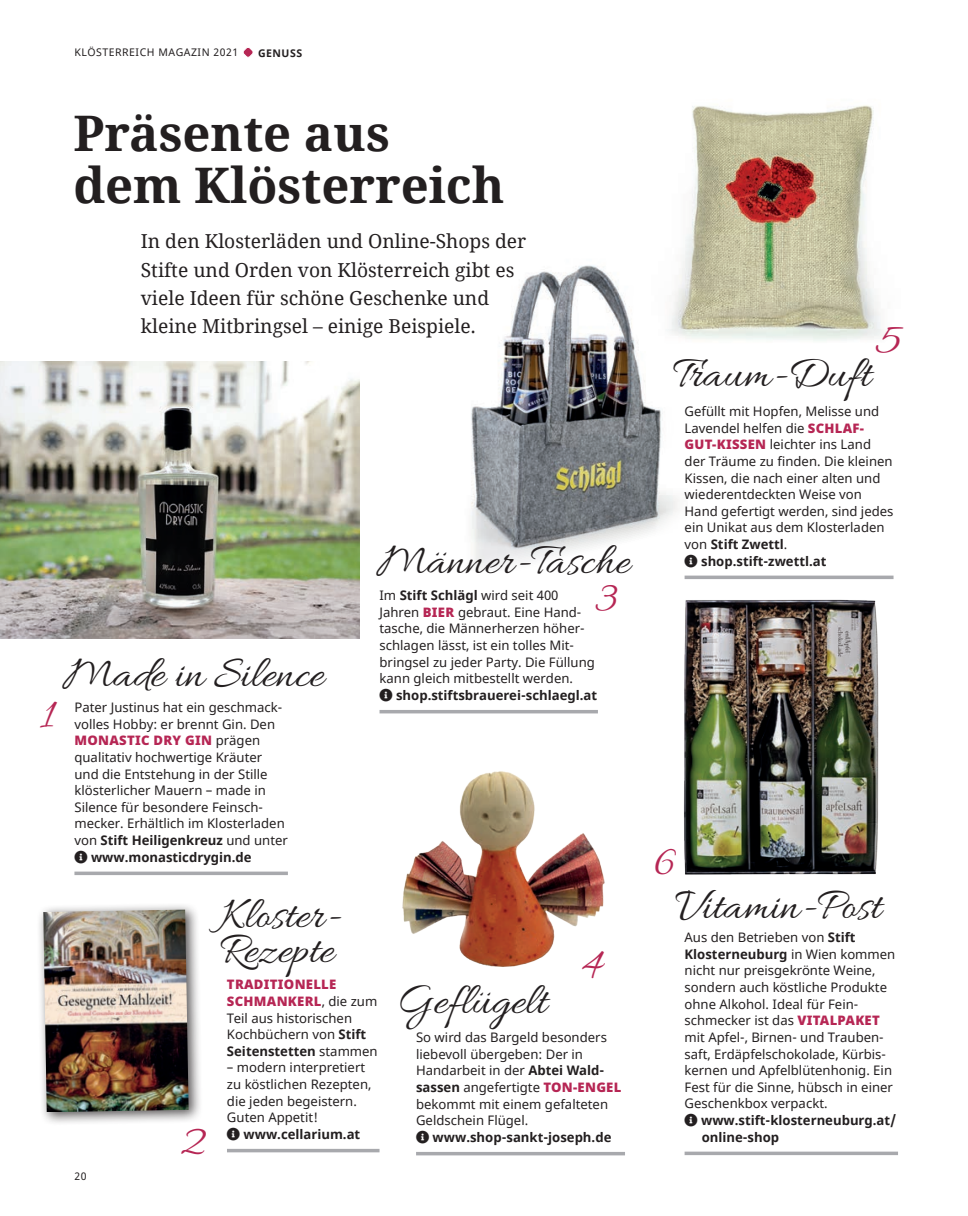
<style>
.page{position:relative;width:968px;height:1216px;background:#fff}
.page>*{position:absolute;margin:0;border:0;box-sizing:border-box;transform-origin:0 0}
.t1{font:700 49px/52.5px "Noto Serif";color:#231f20}
.t2{font:45.5px/35px "Allura";color:#231f20}
.t3{font:45.5px "Allura";color:#b62654}
.t4{font:19.25px/28px "Noto Serif";color:#231f20}
.t5{font:13.12px/16.6px "Noto Sans";color:#231f20}
.t6{font:700 13.12px/16.6px "Noto Sans";color:#231f20}
.t7{font:900 13.12px "Noto Sans";letter-spacing:.02em;color:#b62654}
.t8{font:10.5px "Noto Sans";letter-spacing:.05em;color:#231f20}
.t9{font:700 10.5px "Noto Sans";letter-spacing:.05em;color:#231f20}
.s1{font-weight:400;color:#231f20}
.s2{font-weight:400}
.s3{font-weight:700}
.s4{font-weight:900;color:#b62654}
</style>
<div class="page">
<img style="left:0;top:361px;width:359px;height:277px">
<img style="left:471px;top:265px;width:208px;height:305px">
<img style="left:402px;top:771px;width:203px;height:196px">
<img style="left:639px;top:105px;width:243px;height:245px">
<img style="left:684px;top:599px;width:195px;height:276px">
<svg style="left:74px;top:871px;width:214px;height:4px"></svg>
<svg style="left:227px;top:1148px;width:152px;height:4px"></svg>
<hr style="left:379px;top:710px;width:219px;height:3px;background:#a8a9ad">
<svg style="left:416px;top:1152px;width:209px;height:3px"></svg>
<svg style="left:684px;top:575px;width:209px;height:4px"></svg>
<svg style="left:684px;top:1151px;width:213px;height:4px"></svg>
<div style="left:36px;top:902px;width:167px;height:224px;background:#231f20;opacity:.75"></div>
<img style="left:43px;top:909px;width:146px;height:203px">
<svg style="left:243px;top:48px;width:10px;height:10px"></svg>
<p class="t8" style="left:74px;top:45px;width:165px">KLÖSTERREICH MAGAZIN 2021</p>
<p class="t9" style="left:258px;top:45px;width:46px">GENUSS</p>
<h1 class="t1" style="left:73px;top:105px;width:432px">Präsente aus dem Klösterreich</h1>
<h3 class="t4" style="left:141px;top:227px;width:387px">In den Klosterläden und Online-Shops der Stifte und Orden von Klösterreich gibt es viele Ideen für schöne Geschenke und kleine Mitbringsel – einige Beispiele.</h3>
<h2 class="t2" style="left:63px;top:659px;width:262px">Made in Silence</h2>
<h2 class="t3" style="left:40px;top:690px;width:16px">1</h2>
<p class="t5" style="left:74px;top:699px;width:209px">Pater Justinus hat ein geschmack-</p>
<p class="t5" style="left:74px;top:716px;width:202px">volles Hobby: er brennt Gin. Den</p>
<p class="t7" style="left:74px;top:730px;width:187px">MONASTIC DRY GIN <span class="s1">prägen</span></p>
<p class="t5" style="left:74px;top:749px;width:189px">qualitativ hochwertige Kräuter</p>
<p class="t5" style="left:74px;top:765px;width:195px">und die Entstehung in der Stille</p>
<p class="t5" style="left:74px;top:782px;width:193px">klösterlicher Mauern – made in</p>
<p class="t5" style="left:74px;top:799px;width:190px">Silence für besondere Feinsch-</p>
<p class="t5" style="left:74px;top:815px;width:212px">mecker. Erhältlich im Klosterladen</p>
<p class="t6" style="left:74px;top:832px;width:215px"><span class="s2">von</span> Stift Heiligenkreuz <span class="s2">und unter</span></p>
<p class="t6" style="left:91px;top:849px;width:162px">www.monasticdrygin.de</p>
<h2 class="t2" style="left:377px;top:546px;width:255px">Männer-Tasche</h2>
<h2 class="t3" style="left:592px;top:572px;width:27px">3</h2>
<p class="t5" style="left:379px;top:587px;width:217px">Im <span class="s3">Stift Schlägl</span> wird seit 400<br>Jahren <span class="s4">BIER</span> gebraut. Eine Hand&shy;tasche, die Männerherzen höher&shy;schlagen lässt, ist ein tolles Mit&shy;bringsel zu jeder Party. Die Füllung kann gleich mitbestellt werden.</p>
<p class="t6" style="left:396px;top:687px;width:202px">shop.stiftsbrauerei-schlaegl.at</p>
<p class="t8" style="left:74px;top:1169px;width:14px">20</p>
<h2 class="t2" style="left:219px;top:900px;width:123px">Kloster-<br>Rezepte</h2>
<h2 class="t3" style="left:179px;top:1116px;width:28px">2</h2>
<p class="t5" style="left:227px;top:976px;width:152px"><span class="s4">TRADITIONELLE<br>SCHMANKERL</span>, die zum<br>Teil aus historischen<br>Kochbüchern von <span class="s3">Stift<br>Seitenstetten</span> stammen</p>
<p class="t5" style="left:227px;top:1059px;width:146px">– modern interpretiert zu köstlichen Rezepten, die jeden begeistern.<br>Guten Appetit!</p>
<p class="t6" style="left:243px;top:1126px;width:118px">www.cellarium.at</p>
<h2 class="t2" style="left:397px;top:986px;width:151px">Geflügelt</h2>
<h2 class="t3" style="left:582px;top:939px;width:23px">4</h2>
<p class="t5" style="left:416px;top:1029px;width:207px">So wird das Bargeld besonders liebevoll übergeben: Der in<br>Handarbeit in der <span class="s3">Abtei Wald&shy;sassen</span> angefertigte <span class="s4">TON-ENGEL </span>bekommt mit einem gefalteten<br>Geldschein Flügel.</p>
<p class="t6" style="left:432px;top:1129px;width:180px">www.shop-sankt-joseph.de</p>
<h2 class="t3" style="left:876px;top:315px;width:26px">5</h2>
<h2 class="t2" style="left:673px;top:360px;width:199px">Traum-Duft</h2>
<p class="t5" style="left:684px;top:403px;width:196px">Gefüllt mit Hopfen, Melisse und</p>
<p class="t5" style="left:684px;top:420px;width:181px">Lavendel helfen die <span class="s4">SCHLAF-</span></p>
<p class="t5" style="left:684px;top:436px;width:188px"><span class="s4">GUT-KISSEN</span> leichter ins Land</p>
<p class="t5" style="left:684px;top:453px;width:209px">der Träume zu finden. Die kleinen</p>
<p class="t5" style="left:684px;top:470px;width:197px">Kissen, die nach einer alten und</p>
<p class="t5" style="left:684px;top:486px;width:179px">wiederentdeckten Weise von</p>
<p class="t5" style="left:684px;top:503px;width:210px">Hand gefertigt werden, sind jedes</p>
<p class="t5" style="left:684px;top:520px;width:201px">ein Unikat aus dem Klosterladen</p>
<p class="t6" style="left:684px;top:536px;width:104px"><span class="s2">von</span> Stift Zwettl<span class="s2">.</span></p>
<p class="t6" style="left:701px;top:553px;width:127px">shop.stift-zwettl.at</p>
<h2 class="t3" style="left:652px;top:836px;width:25px">6</h2>
<h2 class="t2" style="left:674px;top:891px;width:208px">Vitamin-Post</h2>
<p class="t5" style="left:684px;top:929px;width:212px">Aus den Betrieben von <span class="s3">Stift<br>Klosterneuburg</span> in Wien kommen nicht nur preisgekrönte Weine, sondern auch köstliche Produkte ohne Alkohol. Ideal für Fein&shy;schmecker ist das <span class="s4">VITALPAKET </span>mit Apfel-, Birnen- und Trauben&shy;saft, Erdäpfelschokolade, Kürbis&shy;kernen und Apfelblütenhonig. Ein<br>Fest für die Sinne, hübsch in einer<br>Geschenkbox verpackt.</p>
<p class="t6" style="left:701px;top:1112px;width:197px">www.stift-klosterneuburg.at/ online-shop</p>
</div>
